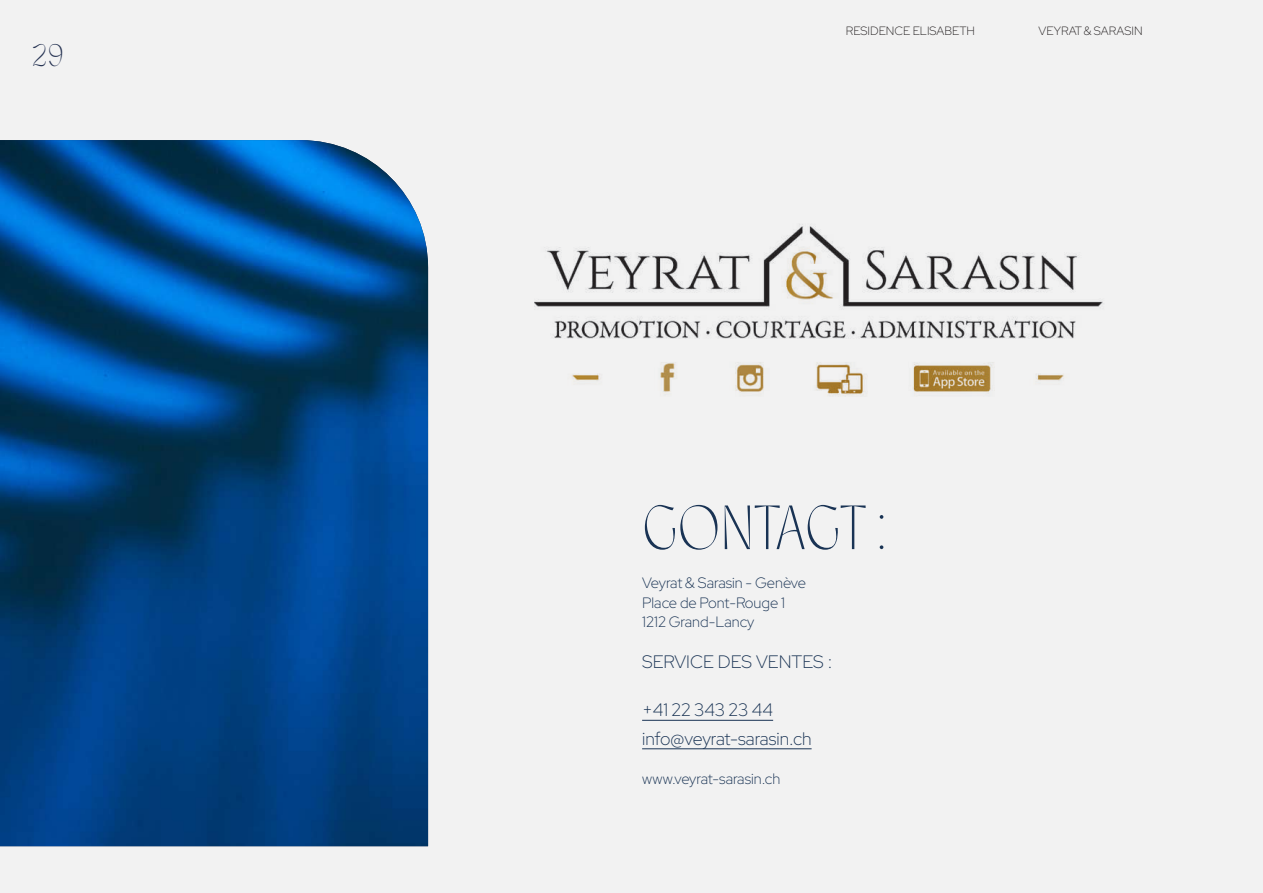
<style>
.page{position:relative;width:1263px;height:893px;background:#f2f2f2}
.page>*{position:absolute;margin:0;border:0;box-sizing:border-box;transform-origin:0 0}
.t1{font:60px "The Saroja";color:#193354}
.t2{font:30px "The Saroja";color:#243151}
.t3{font:300 18px/28.5px "Red Hat Display";color:#193354}
.t4{font:300 15px/19.5px "Red Hat Display";color:#193354}
.t5{font:300 12px "Red Hat Display";color:#231f20}
</style>
<div class="page">
<hr style="left:642px;top:720px;width:131px;height:1px;background:#193354">
<hr style="left:642px;top:748px;width:170px;height:1px;background:#193354">
<img style="left:534px;top:224px;width:569px;height:173px">
<img style="left:0;top:140px;width:428px;height:706px">
<h2 class="t2" style="left:32px;top:37px;width:34px">29</h2>
<p class="t5" style="left:846px;top:23px;width:131px">RESIDENCE ELISABETH</p>
<p class="t5" style="left:1038px;top:23px;width:106px">VEYRAT &amp; SARASIN</p>
<h1 class="t1" style="left:642px;top:491px;width:245px">CONTACT :</h1>
<p class="t4" style="left:642px;top:573px;width:166px">Veyrat &amp; Sarasin - Genève<br>Place de Pont-Rouge 1<br>1212 Grand-Lancy</p>
<p class="t3" style="left:642px;top:647px;width:192px">SERVICE DES VENTES :</p>
<p class="t3" style="left:642px;top:695px;width:171px">+41 22 343 23 44 info@veyrat-sarasin.ch</p>
<p class="t4" style="left:642px;top:768px;width:140px">www.veyrat-sarasin.ch</p>
</div>
